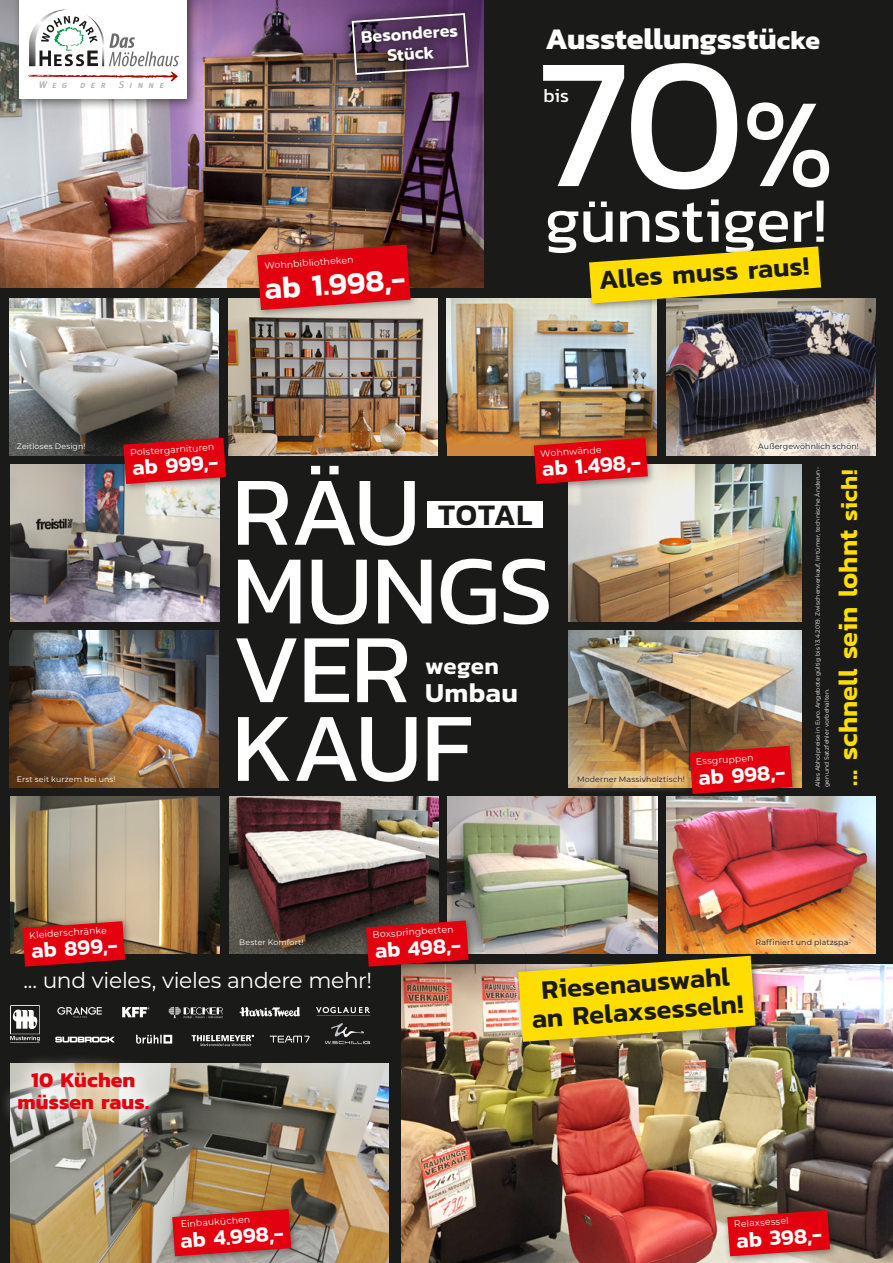
<style>
.page{position:relative;width:893px;height:1263px;background:#1a1a18}
.page>*{position:absolute;margin:0;border:0;box-sizing:border-box;transform-origin:0 0}
.t1{font:187.95px "Kanit";color:#fff}
.t2{font:99px/78.8px "Kanit";letter-spacing:-.015em;color:#fff}
.t3{font:63.9px "Kanit";letter-spacing:-.01em;color:#fff}
.t4{font:600 31.35px "Kanit";color:#fff}
.t5{font:700 30.45px "Kanit";color:#fff}
.t6{font:600 30.3px "Kanit";letter-spacing:.03em;color:#1a1a18}
.t7{font:600 27.75px "Kanit";letter-spacing:.015em;color:#fff}
.t8{font:600 27.3px "Kanit";color:#1a1a18}
.t9{font:600 27.15px/28.3px "Kanit";color:#1a1a18;text-align:center}
.t10{font:600 27.15px "Kanit";color:#fd0}
.t11{font:600 24.15px "Kanit";letter-spacing:.01em;color:#fff}
.t12{font:600 22.05px "Kanit";color:#fff}
.t13{font:21.75px "Montserrat";letter-spacing:-.015em;color:#fff}
.t14{font:700 21.3px/22px "Kanit";color:#e3000f;text-align:center}
.t15{font:19.35px "Kanit";color:#fff}
.t16{font:600 17.85px/20.2px "Kanit";color:#fff;text-align:center}
.t17{font:italic 9.6px "Meta Plus Medium Caps";color:#afb0b0}
.t18{font:9.3px "Montserrat";color:#fff}
.t19{font:7.8px "Montserrat";letter-spacing:.015em;color:#1a1a18}
.t20{font:7.8px "Montserrat";letter-spacing:.015em;color:#fff}
.t21{font:6px/9px "Montserrat";letter-spacing:.015em;color:#fff}
.s1{font-size:26.55px}
.s2{font-size:127.8px}
.s3{font-size:23.7px}
</style>
<div class="page">
<img style="left:10px;top:464px;width:210px;height:157px">
<img style="left:10px;top:796px;width:210px;height:157px">
<img style="left:569px;top:464px;width:233px;height:157px">
<img style="left:666px;top:796px;width:210px;height:157px">
<img style="left:448px;top:796px;width:209px;height:157px">
<img style="left:230px;top:796px;width:209px;height:157px">
<div style="left:447px;top:298px;width:209px;height:157px;background:#cf873d"></div>
<img style="left:447px;top:298px;width:209px;height:145px">
<img style="left:228px;top:298px;width:209px;height:157px">
<img style="left:10px;top:1063px;width:378px;height:200px">
<img style="left:666px;top:298px;width:210px;height:157px">
<img style="left:569px;top:630px;width:232px;height:134px">
<img style="left:9px;top:298px;width:210px;height:157px">
<img style="left:9px;top:630px;width:210px;height:157px">
<img style="left:0;top:0;width:483px;height:288px">
<img style="left:401px;top:964px;width:492px;height:299px">
<div style="left:513px;top:951px;width:250px;height:99px;background:#1a1a18;opacity:.5"></div>
<svg style="left:518px;top:956px;width:237px;height:86px"></svg>
<svg style="left:339px;top:0;width:142px;height:88px"></svg>
<div style="left:12px;top:0;width:186px;height:111px;background:#1a1a18;opacity:.6"></div>
<div style="left:19px;top:0;width:168px;height:99px;background:#fff"></div>
<svg style="left:29px;top:10px;width:150px;height:56px"></svg>
<svg style="left:29px;top:72px;width:149px;height:10px"></svg>
<div style="left:427px;top:502px;width:116px;height:26px;background:#fff"></div>
<div style="left:584px;top:241px;width:245px;height:71px;background:#1a1a18;opacity:.5"></div>
<svg style="left:589px;top:246px;width:232px;height:57px"></svg>
<div style="left:0;top:1052px;width:168px;height:76px;background:#fff;opacity:.85"></div>
<div style="left:685px;top:741px;width:116px;height:61px;background:#1a1a18;opacity:.5"></div>
<svg style="left:690px;top:746px;width:102px;height:48px"></svg>
<div style="left:361px;top:915px;width:116px;height:60px;background:#1a1a18;opacity:.5"></div>
<svg style="left:366px;top:920px;width:103px;height:47px"></svg>
<div style="left:167px;top:1204px;width:133px;height:59px;background:#1a1a18;opacity:.5"></div>
<svg style="left:172px;top:1209px;width:119px;height:47px"></svg>
<div style="left:17px;top:916px;width:117px;height:59px;background:#1a1a18;opacity:.5"></div>
<svg style="left:22px;top:921px;width:103px;height:46px"></svg>
<div style="left:252px;top:240px;width:167px;height:78px;background:#1a1a18;opacity:.5"></div>
<svg style="left:257px;top:245px;width:153px;height:65px"></svg>
<div style="left:529px;top:433px;width:127px;height:60px;background:#1a1a18;opacity:.5"></div>
<svg style="left:534px;top:438px;width:114px;height:46px"></svg>
<div style="left:118px;top:433px;width:117px;height:59px;background:#1a1a18;opacity:.5"></div>
<svg style="left:123px;top:438px;width:103px;height:46px"></svg>
<div style="left:567px;top:764px;width:129px;height:30px;background:#fff;opacity:.75"></div>
<div style="left:745px;top:928px;width:117px;height:29px;background:#fff;opacity:.75"></div>
<div style="left:752px;top:435px;width:114px;height:22px;background:#fff;opacity:.85"></div>
<svg style="left:57px;top:1006px;width:45px;height:12px"></svg>
<svg style="left:192px;top:1035px;width:62px;height:11px"></svg>
<svg style="left:316px;top:1007px;width:54px;height:7px"></svg>
<svg style="left:136px;top:1035px;width:36px;height:9px"></svg>
<svg style="left:10px;top:1005px;width:30px;height:37px"></svg>
<svg style="left:55px;top:1037px;width:60px;height:5px"></svg>
<svg style="left:239px;top:1007px;width:61px;height:10px"></svg>
<svg style="left:169px;top:1007px;width:54px;height:11px"></svg>
<svg style="left:325px;top:1023px;width:45px;height:21px"></svg>
<svg style="left:122px;top:1007px;width:28px;height:10px"></svg>
<svg style="left:270px;top:1035px;width:40px;height:7px"></svg>
<div style="left:722px;top:1205px;width:116px;height:58px;background:#1a1a18;opacity:.5"></div>
<svg style="left:727px;top:1210px;width:103px;height:46px"></svg>
<h3 class="t17" style="left:39px;top:79px;width:30px">Weg</h3>
<h3 class="t17" style="left:80px;top:79px;width:27px">der</h3>
<h3 class="t17" style="left:119px;top:79px;width:47px">Sinne</h3>
<h3 class="t16" style="left:360px;top:26px;width:99px;rotate:-4deg">Besonderes<br>Stück</h3>
<h3 class="t5" style="left:545px;top:15px;width:276px">Ausstellungsstü<span class="s1">cke</span></h3>
<h1 class="t1" style="left:537px;top:-13px;width:299px">70<span class="s2">%</span></h1>
<h3 class="t15" style="left:543px;top:81px;width:27px">bis</h3>
<h3 class="t18" style="left:264px;top:259px;width:91px;rotate:-4deg">Wohnbibliotheken</h3>
<h3 class="t4" style="left:263px;top:265px;width:143px;rotate:-4deg">ab 1.998,-</h3>
<h3 class="t3" style="left:545px;top:174px;width:283px">günstiger!</h3>
<h3 class="t8" style="left:597px;top:259px;width:212px;rotate:-4deg">Alles muss raus!</h3>
<h3 class="t20" style="left:17px;top:440px;width:70px">Zeitloses Design!</h3>
<h3 class="t19" style="left:758px;top:440px;width:102px">Außergewöhnlich schön!</h3>
<h3 class="t18" style="left:130px;top:446px;width:86px;rotate:-4deg">Polstergarnituren</h3>
<h3 class="t18" style="left:540px;top:447px;width:63px;rotate:-4deg">Wohnwände</h3>
<h3 class="t12" style="left:541px;top:452px;width:100px;rotate:-4deg">ab 1.498,-</h3>
<h3 class="t12" style="left:131px;top:451px;width:88px;rotate:-4deg">ab 999,-</h3>
<h2 class="t2" style="left:232px;top:470px;width:323px">RÄU<br>MUNGS<br>VER<br>KAUF</h2>
<p class="t21" style="left:813px;top:787px;width:322px;rotate:-90deg">Alles Abholpreise in Euro. Angebote gültig bis 13.4.2019. Zwischenverkauf, Irrtümer, technische Änderun&shy;gen und Satzfehler vorbehalten.</p>
<h3 class="t10" style="left:827px;top:786px;width:318px;rotate:-90deg">... schnell sein lohnt <span class="s3">sich!</span></h3>
<h3 class="t6" style="left:438px;top:491px;width:96px">TOTAL</h3>
<h3 class="t11" style="left:425px;top:648px;width:75px">wegen</h3>
<h3 class="t7" style="left:425px;top:671px;width:94px">Umbau</h3>
<h3 class="t18" style="left:695px;top:755px;width:59px;rotate:-4deg">Essgruppen</h3>
<h3 class="t12" style="left:697px;top:761px;width:89px;rotate:-4deg">ab 998,-</h3>
<h3 class="t20" style="left:17px;top:773px;width:100px">Erst seit kurzem bei uns!</h3>
<h3 class="t19" style="left:577px;top:773px;width:109px">Moderner Massivholztisch!</h3>
<h3 class="t18" style="left:29px;top:929px;width:79px;rotate:-4deg">Kleiderschränke</h3>
<h3 class="t12" style="left:30px;top:934px;width:88px;rotate:-4deg">ab 899,-</h3>
<h3 class="t20" style="left:239px;top:937px;width:66px">Bester Komfort!</h3>
<h3 class="t18" style="left:372px;top:928px;width:82px;rotate:-4deg">Boxspringbetten</h3>
<h3 class="t12" style="left:374px;top:934px;width:88px;rotate:-4deg">ab 498,-</h3>
<h3 class="t13" style="left:23px;top:965px;width:350px">... und vieles, vieles andere mehr!</h3>
<h3 class="t14" style="left:17px;top:1068px;width:133px">10 Küchen müssen raus.</h3>
<h3 class="t18" style="left:180px;top:1217px;width:71px;rotate:-4deg">Einbauküchen</h3>
<h3 class="t12" style="left:179px;top:1223px;width:105px;rotate:-4deg">ab 4.998,-</h3>
<h3 class="t9" style="left:529px;top:975px;width:214px;rotate:-4deg">Riesenauswahl an Relaxsesseln!</h3>
<h3 class="t19" style="left:755px;top:937px;width:98px">Raffiniert und platzspa-</h3>
<h3 class="t18" style="left:734px;top:1218px;width:56px;rotate:-4deg">Relaxsessel</h3>
<h3 class="t12" style="left:735px;top:1223px;width:87px;rotate:-4deg">ab 398,-</h3>
</div>
